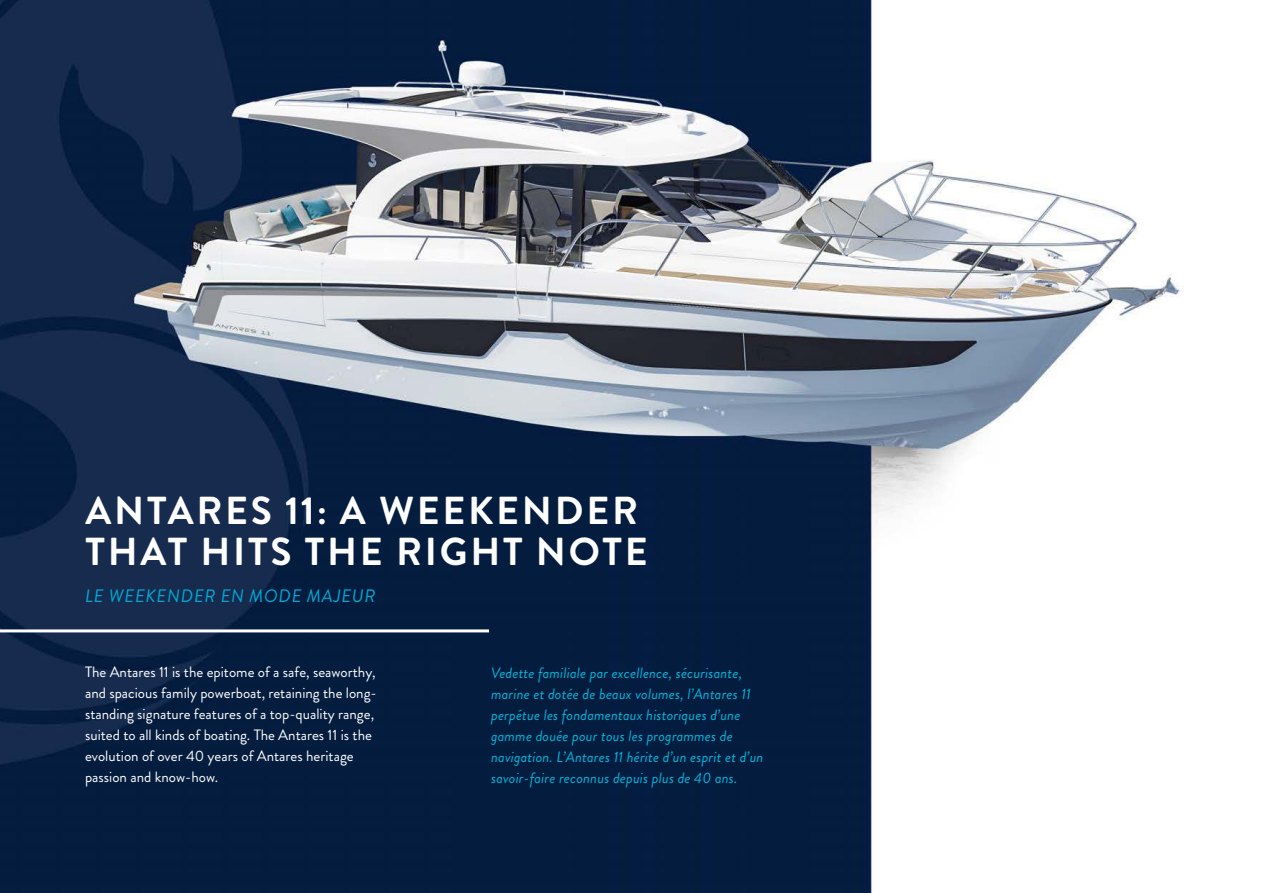
<style>
.page{position:relative;width:1263px;height:893px;background:#fff}
.page>*{position:absolute;margin:0;border:0;box-sizing:border-box;transform-origin:0 0}
.t1{font:700 39px/40.8px "Brandon Grotesque";letter-spacing:.07em;color:#fff}
.t2{font:italic 18px "Brandon Grotesque";letter-spacing:.04em;color:#00a9d6}
.t3{font:italic 15px/21px "Brandon Grotesque";letter-spacing:.01em;color:#00b5dc}
.t4{font:15px/21px "Brandon Grotesque";color:#fff}
</style>
<div class="page">
<img style="left:0;top:0;width:1182px;height:893px">
<hr style="left:0;top:629px;width:489px;height:3px;background:#fff">
<h1 class="t1" style="left:86px;top:490px;width:563px">ANTARES 11: A WEEKENDER<br>THAT HITS THE RIGHT NOTE</h1>
<p class="t2" style="left:85px;top:586px;width:292px">LE WEEKENDER EN MODE MAJEUR</p>
<p class="t4" style="left:85px;top:663px;width:293px">The Antares 11 is the epitome of a safe, seaworthy, and spacious family powerboat, retaining the long&shy;standing signature features of a top-quality range, suited to all kinds of boating. The Antares 11 is the evolution of over 40 years of Antares heritage passion and know-how.</p>
<p class="t3" style="left:491px;top:663px;width:274px">Vedette familiale par excellence, sécurisante, marine et dotée de beaux volumes, l’Antares 11 perpétue les fondamentaux historiques d’une gamme douée pour tous les programmes de navigation. L’Antares 11 hérite d’un esprit et d’un savoir-faire reconnus depuis plus de 40 ans.</p>
</div>
